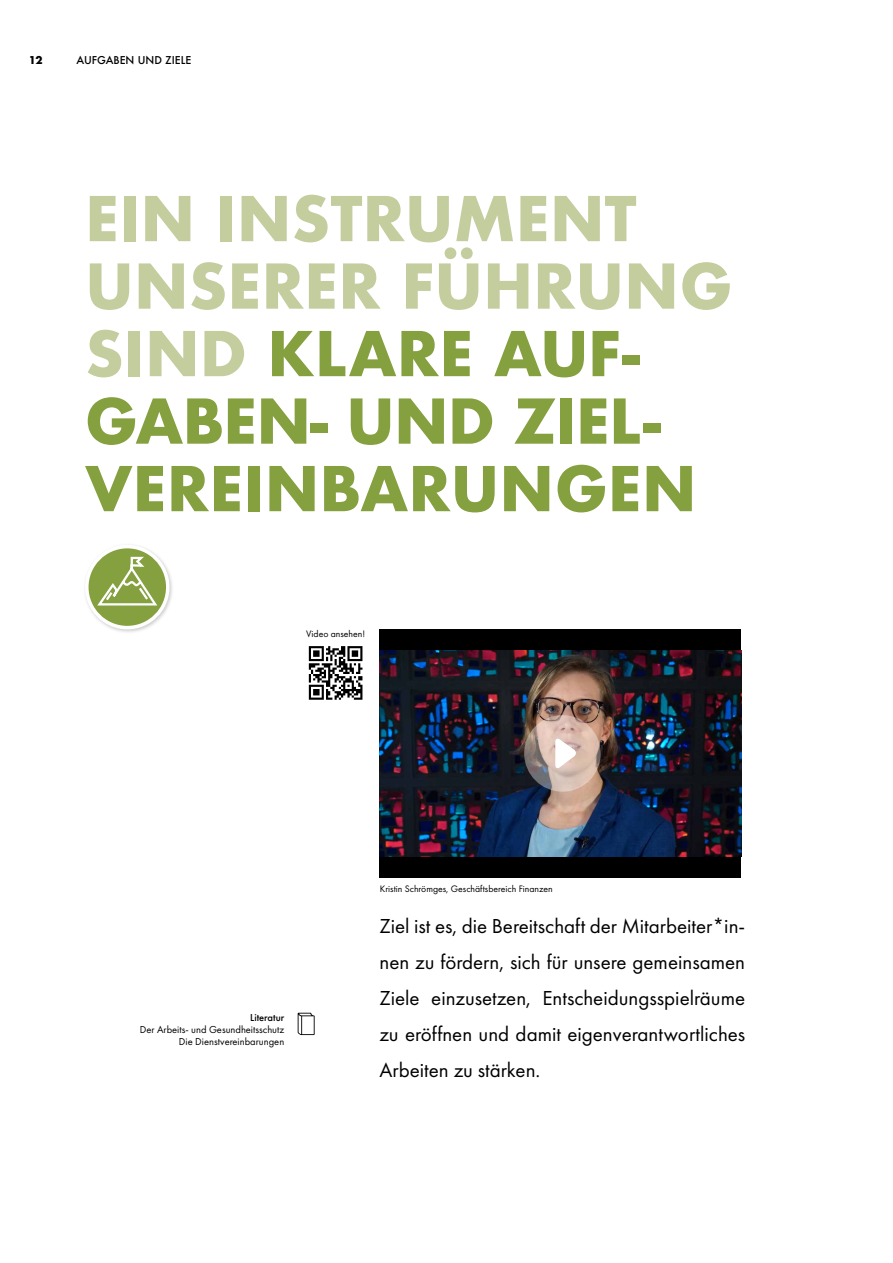
<style>
.page{position:relative;width:893px;height:1263px;background:#fff}
.page>*{position:absolute;margin:0;border:0;box-sizing:border-box;transform-origin:0 0}
.t1{font:700 60px/67.5px "Futura";color:#85a03f}
.t2{font:21px/36px "Futura PT";color:#000;text-align:justify}
.t3{font:10.5px/12px "Futura PT";color:#000;text-align:right}
.t4{font:500 10.5px "Futura";color:#000}
.t5{font:500 10.5px "Futura PT";color:#000}
.t6{font:700 10.5px "Futura";color:#000}
.t7{font:9.75px "Futura PT";color:#000}
.s1{color:#c3cd9e}
</style>
<div class="page">
<div style="left:379px;top:629px;width:362px;height:248px;background:#000"></div>
<div style="left:83px;top:543px;width:92px;height:91px;background:#000;opacity:.2"></div>
<svg style="left:87px;top:547px;width:81px;height:81px"></svg>
<div style="left:85px;top:545px;width:85px;height:84px;border:4px solid #fff;border-radius:50%"></div>
<svg style="left:90px;top:556px;width:69px;height:78px"></svg>
<div style="left:307px;top:644px;width:58px;height:58px;background:linear-gradient(to right,#fff,#fff)"></div>
<svg style="left:309px;top:646px;width:53px;height:54px"></svg>
<img style="left:380px;top:650px;width:361px;height:206px">
<svg style="left:524px;top:715px;width:77px;height:77px;background:#c1aba1"></svg>
<svg style="left:555px;top:738px;width:22px;height:31px"></svg>
<svg style="left:298px;top:1013px;width:17px;height:22px"></svg>
<p class="t6" style="left:29px;top:52px;width:15px">12</p>
<p class="t4" style="left:77px;top:53px;width:116px">AUFGABEN UND ZIELE</p>
<h1 class="t1" style="left:85px;top:185px;width:649px"><span class="s1">EIN INSTRUMENT<br>UNSERER FÜHRUNG<br>SIND</span> KLARE AUF-<br>GABEN- UND ZIEL-<br>VEREINBARUNGEN</h1>
<p class="t7" style="left:306px;top:628px;width:60px">Video ansehen!</p>
<p class="t5" style="left:250px;top:1011px;width:36px">Literatur</p>
<p class="t3" style="left:140px;top:1023px;width:146px">Der Arbeits- und Gesundheitsschutz<br>Die Dienstvereinbarungen</p>
<p class="t7" style="left:380px;top:883px;width:175px">Kristin Schrömges, Geschäftsbereich Finanzen</p>
<p class="t2" style="left:379px;top:908px;width:367px">Ziel ist es, die Bereitschaft der Mitarbeiter*in&shy;nen zu fördern, sich für unsere gemeinsamen Ziele einzusetzen, Entscheidungsspielräume zu eröffnen und damit eigenverantwortliches Arbeiten zu stärken.</p>
</div>
